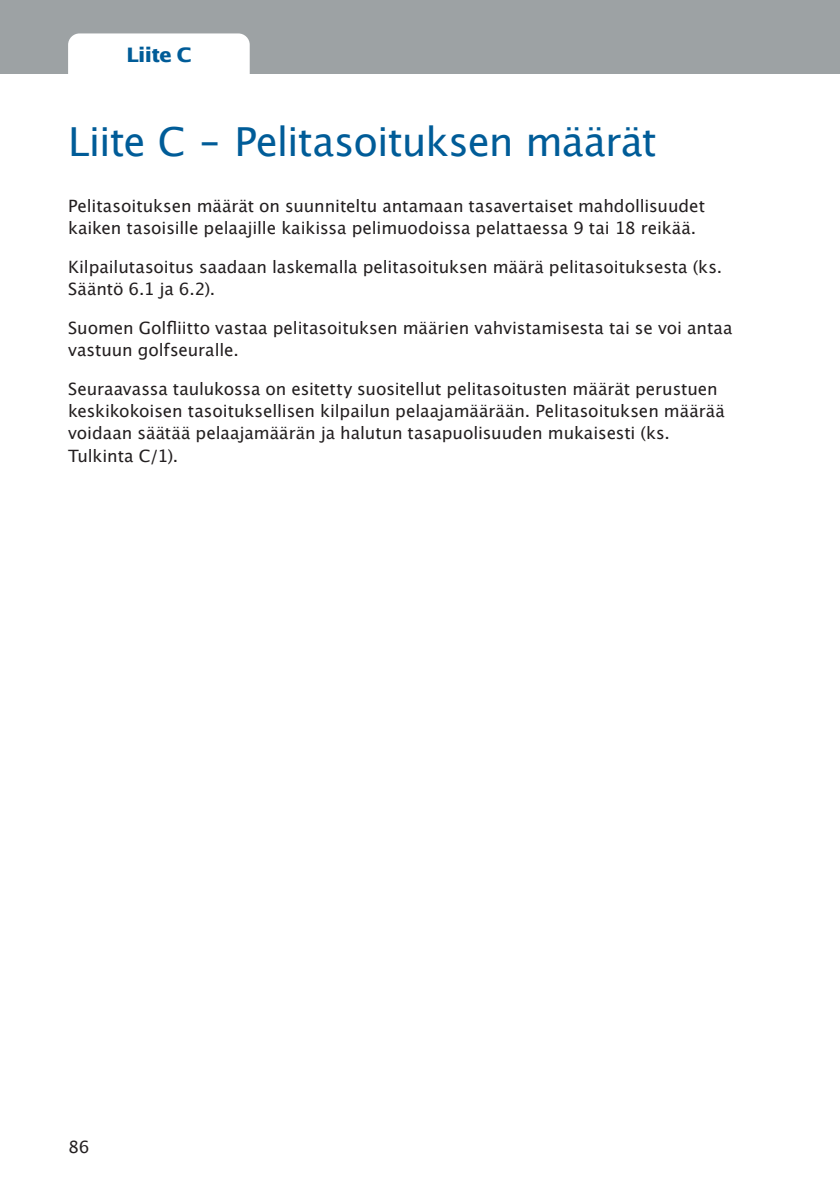
<style>
.page{position:relative;width:840px;height:1191px;background:#fff}
.page>*{position:absolute;margin:0;border:0;box-sizing:border-box;transform-origin:0 0}
.t1{font:40px "Lucida San Rom";letter-spacing:-.025em;color:#005c98}
.Section_name{font:700 20px "Lucida San";letter-spacing:-.03em;color:#005c98}
.body_text_8_5_11{font:17px/22px "Lucida San Rom";letter-spacing:-.005em;color:#231f20}
</style>
<div class="page">
<div style="left:0;top:0;width:839px;height:74px;background:#9da2a4"></div>
<div style="left:68px;top:33px;width:181px;height:41px;background:#fff"></div>
<p class="Section_name" style="left:126px;top:41px;width:66px">Liite C</p>
<h1 class="t1" style="left:68px;top:117px;width:590px">Liite C – Pelitasoituksen määrät</h1>
<p class="body_text_8_5_11" style="left:68px;top:196px;width:638px">Pelitasoituksen määrät on suunniteltu antamaan tasavertaiset mahdollisuudet kaiken tasoisille pelaajille kaikissa pelimuodoissa pelattaessa 9 tai 18 reikää.</p>
<p class="body_text_8_5_11" style="left:68px;top:257px;width:655px">Kilpailutasoitus saadaan laskemalla pelitasoituksen määrä pelitasoituksesta (ks.<br>Sääntö 6.1 ja 6.2).</p>
<p class="body_text_8_5_11" style="left:68px;top:318px;width:665px">Suomen Golfliitto vastaa pelitasoituksen määrien vahvistamisesta tai se voi antaa vastuun golfseuralle.</p>
<p class="body_text_8_5_11" style="left:68px;top:379px;width:657px">Seuraavassa taulukossa on esitetty suositellut pelitasoitusten määrät perustuen keskikokoisen tasoituksellisen kilpailun pelaajamäärään. Pelitasoituksen määrää voidaan säätää pelaajamäärän ja halutun tasapuolisuuden mukaisesti (ks.<br>Tulkinta C/1).</p>
<p class="body_text_8_5_11" style="left:68px;top:1136px;width:23px">86</p>
</div>
